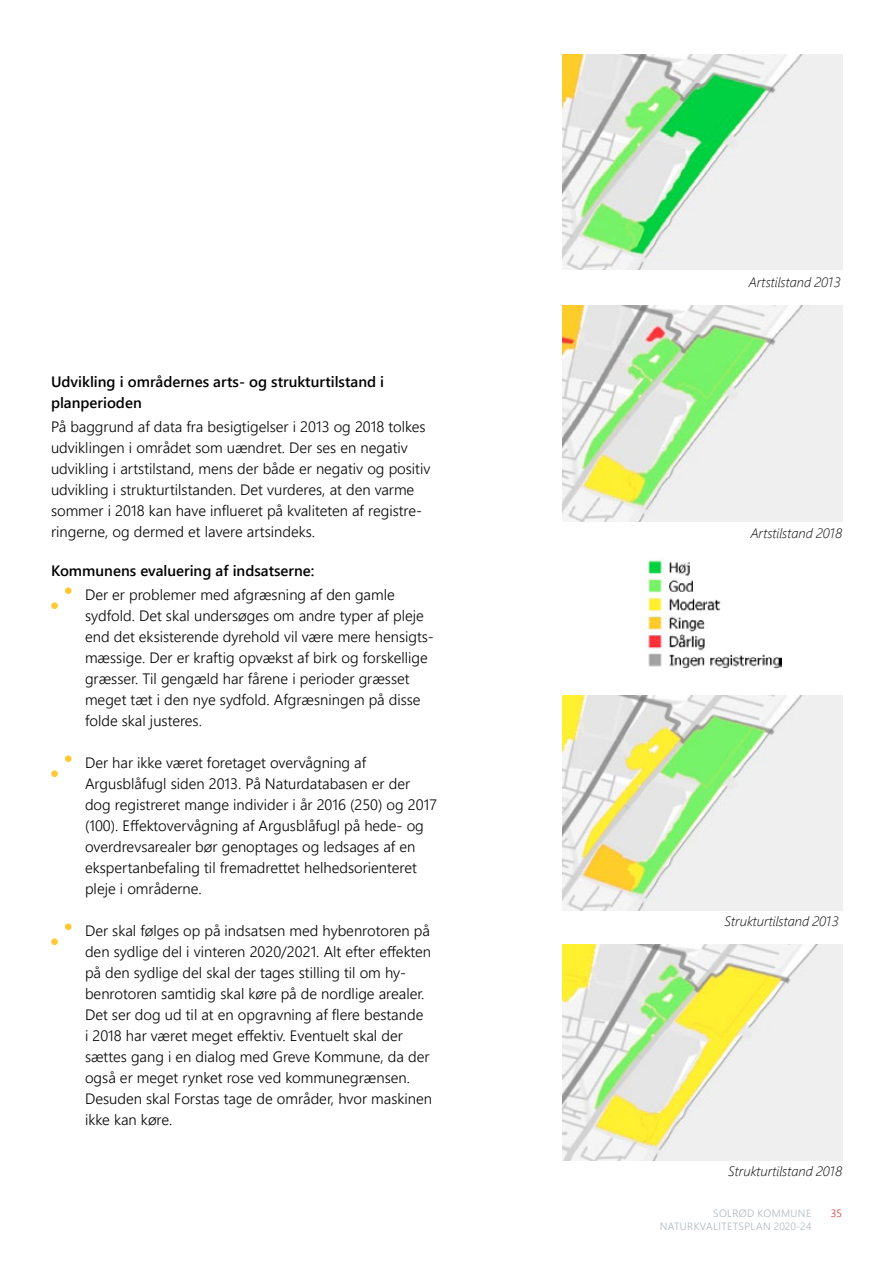
<style>
.page{position:relative;width:893px;height:1263px;background:#fff}
.page>*{position:absolute;margin:0;border:0;box-sizing:border-box;transform-origin:0 0}
.Punktliste_-_Neutral{font:300 15px/21px "Segoe UI";color:#000}
.Brødtekst{font:300 15px/21px "Segoe UI";color:#000}
.H3_Mellemrubrikker{font:600 15px/21px "Segoe UI";color:#000}
.t1{font:italic 300 13.5px "Segoe UI";color:#000}
.t2{font:300 10.5px/13.5px "Segoe UI";letter-spacing:.035em;color:#acb8c1;text-align:right}
.t3{font:300 10.5px "Segoe UI";color:#cd2a2d}
.s1{color:#ffc831}
</style>
<div class="page">
<img style="left:562px;top:54px;width:280px;height:216px">
<img style="left:562px;top:305px;width:280px;height:216px">
<img style="left:562px;top:695px;width:280px;height:216px">
<img style="left:562px;top:945px;width:280px;height:215px">
<img style="left:647px;top:559px;width:134px;height:110px">
<h3 class="H3_Mellemrubrikker" style="left:51px;top:371px;width:335px">Udvikling i områdernes arts- og strukturtilstand i planperioden</h3>
<p class="Brødtekst" style="left:51px;top:416px;width:381px">På baggrund af data fra besigtigelser i 2013 og 2018 tolkes udviklingen i området som uændret. Der ses en negativ udvikling i artstilstand, mens der både er negativ og positiv udvikling i strukturtilstanden. Det vurderes, at den varme sommer i 2018 kan have influeret på kvaliteten af registre&shy;ringerne, og dermed et lavere artsindeks.</p>
<h3 class="H3_Mellemrubrikker" style="left:51px;top:560px;width:265px">Kommunens evaluering af indsatserne:</h3>
<p class="Punktliste_-_Neutral" style="left:85px;top:584px;width:350px;text-indent:-34px"><span class="s1">•</span> Der er problemer med afgræsning af den gamle sydfold. Det skal undersøges om andre typer af pleje end det eksisterende dyrehold vil være mere hensigts&shy;mæssige. Der er kraftig opvækst af birk og forskellige græsser. Til gengæld har fårene i perioder græsset meget tæt i den nye sydfold. Afgræsningen på disse folde skal justeres.</p>
<p class="Punktliste_-_Neutral" style="left:85px;top:752px;width:353px;text-indent:-34px"><span class="s1">•</span> Der har ikke været foretaget overvågning af Argusblåfugl siden 2013. På Naturdatabasen er der dog registreret mange individer i år 2016 (250) og 2017 (100). Effektovervågning af Argusblåfugl på hede- og overdrevsarealer bør genoptages og ledsages af en ekspertanbefaling til fremadrettet helhedsorienteret pleje i områderne.</p>
<p class="Punktliste_-_Neutral" style="left:85px;top:920px;width:349px;text-indent:-34px"><span class="s1">•</span> Der skal følges op på indsatsen med hybenrotoren på den sydlige del i vinteren 2020/2021. Alt efter effekten på den sydlige del skal der tages stilling til om hy&shy;benrotoren samtidig skal køre på de nordlige arealer.<br>Det ser dog ud til at en opgravning af flere bestande<br>i 2018 har været meget effektiv. Eventuelt skal der sættes gang i en dialog med Greve Kommune, da der også er meget rynket rose ved kommunegrænsen.<br>Desuden skal Forstas tage de områder, hvor maskinen ikke kan køre.</p>
<p class="t1" style="left:749px;top:273px;width:93px">Artstilstand 2013</p>
<p class="t1" style="left:751px;top:524px;width:93px">Artstilstand 2018</p>
<p class="t1" style="left:724px;top:912px;width:116px">Strukturtilstand 2013</p>
<p class="t1" style="left:728px;top:1162px;width:115px">Strukturtilstand 2018</p>
<p class="t2" style="left:660px;top:1206px;width:153px">SOLRØD KOMMUNE<br>NATURKVALITETSPLAN 2020-24</p>
<p class="t3" style="left:831px;top:1205px;width:13px">35</p>
</div>
